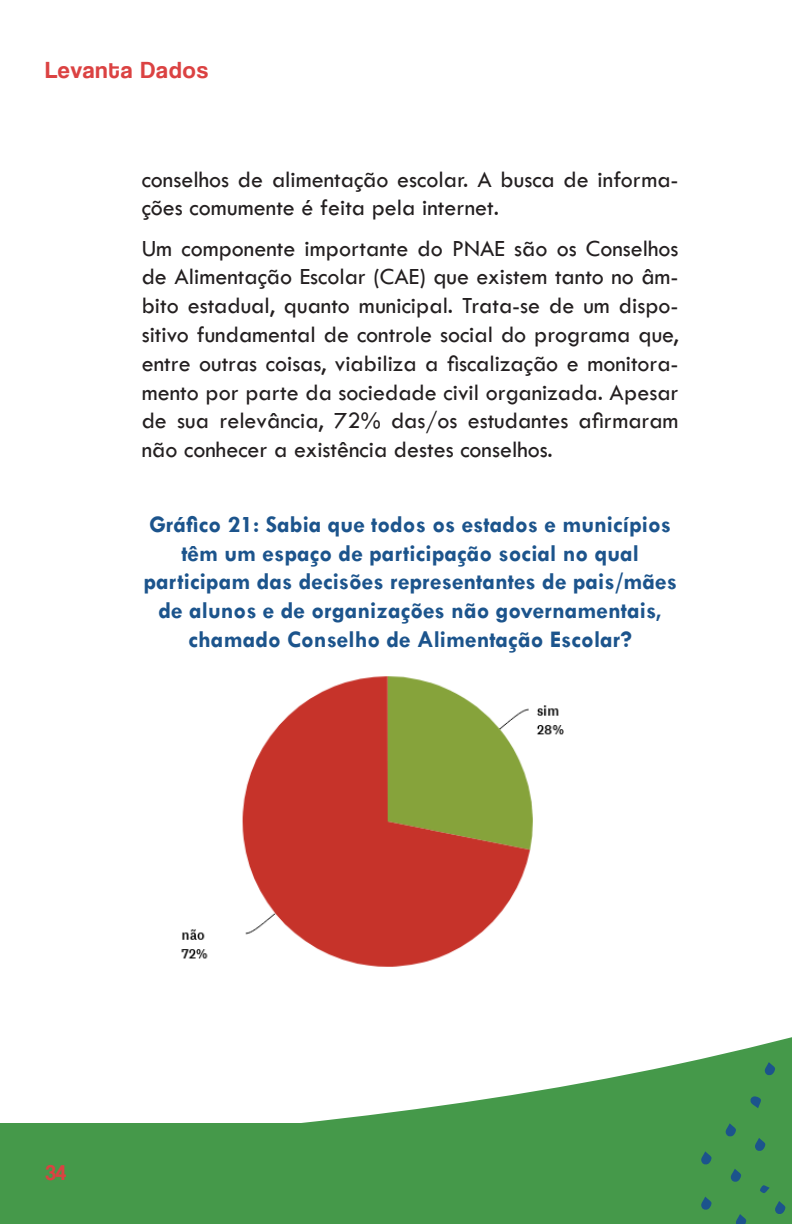
<style>
.page{position:relative;width:792px;height:1224px;background:#fff}
.page>*{position:absolute;margin:0;border:0;box-sizing:border-box;transform-origin:0 0}
.t1{font:24px/28.8px "Tw Cen";color:#231f20}
.t2{font:700 24px/28.8px "Tw Cen";color:#1c548c;text-align:center}
.t3{font:24px "Coolvetica Rg";letter-spacing:.05em;color:#db4242}
.t4{font:22px "Coolvetica Rg";color:#db4242}
</style>
<div class="page">
<svg style="left:302px;top:1037px;width:490px;height:86px"></svg>
<div style="left:0;top:1123px;width:792px;height:101px;background:#45994a"></div>
<img style="left:181px;top:676px;width:383px;height:291px">
<svg style="left:755px;top:1138px;width:10px;height:13px"></svg>
<svg style="left:750px;top:1096px;width:12px;height:12px"></svg>
<svg style="left:760px;top:1185px;width:10px;height:8px"></svg>
<svg style="left:726px;top:1123px;width:10px;height:14px"></svg>
<svg style="left:731px;top:1169px;width:10px;height:13px"></svg>
<svg style="left:701px;top:1151px;width:11px;height:14px"></svg>
<svg style="left:765px;top:1062px;width:10px;height:14px"></svg>
<svg style="left:701px;top:1197px;width:11px;height:13px"></svg>
<svg style="left:736px;top:1214px;width:10px;height:10px"></svg>
<svg style="left:775px;top:1201px;width:10px;height:13px"></svg>
<p class="t3" style="left:45px;top:56px;width:164px">Levanta Dados</p>
<p class="t1" style="left:142px;top:165px;width:538px">conselhos de alimentação escolar. A busca de informa&shy;ções comumente é feita pela internet.</p>
<p class="t1" style="left:142px;top:233px;width:538px;text-align:justify">Um componente importante do PNAE são os Conselhos de Alimentação Escolar (CAE) que existem tanto no âm&shy;bito estadual, quanto municipal. Trata-se de um dispo&shy;sitivo fundamental de controle social do programa que, entre outras coisas, viabiliza a fiscalização e monitora&shy;mento por parte da sociedade civil organizada. Apesar de sua relevância, 72% das/os estudantes afirmaram não conhecer a existência destes conselhos.</p>
<p class="t2" style="left:143px;top:509px;width:535px">Gráfico 21: Sabia que todos os estados e municípios têm um espaço de participação social no qual participam das decisões representantes de pais/mães de alunos e de organizações não governamentais, chamado Conselho de Alimentação Escolar?</p>
<p class="t4" style="left:45px;top:1160px;width:23px">34</p>
</div>
